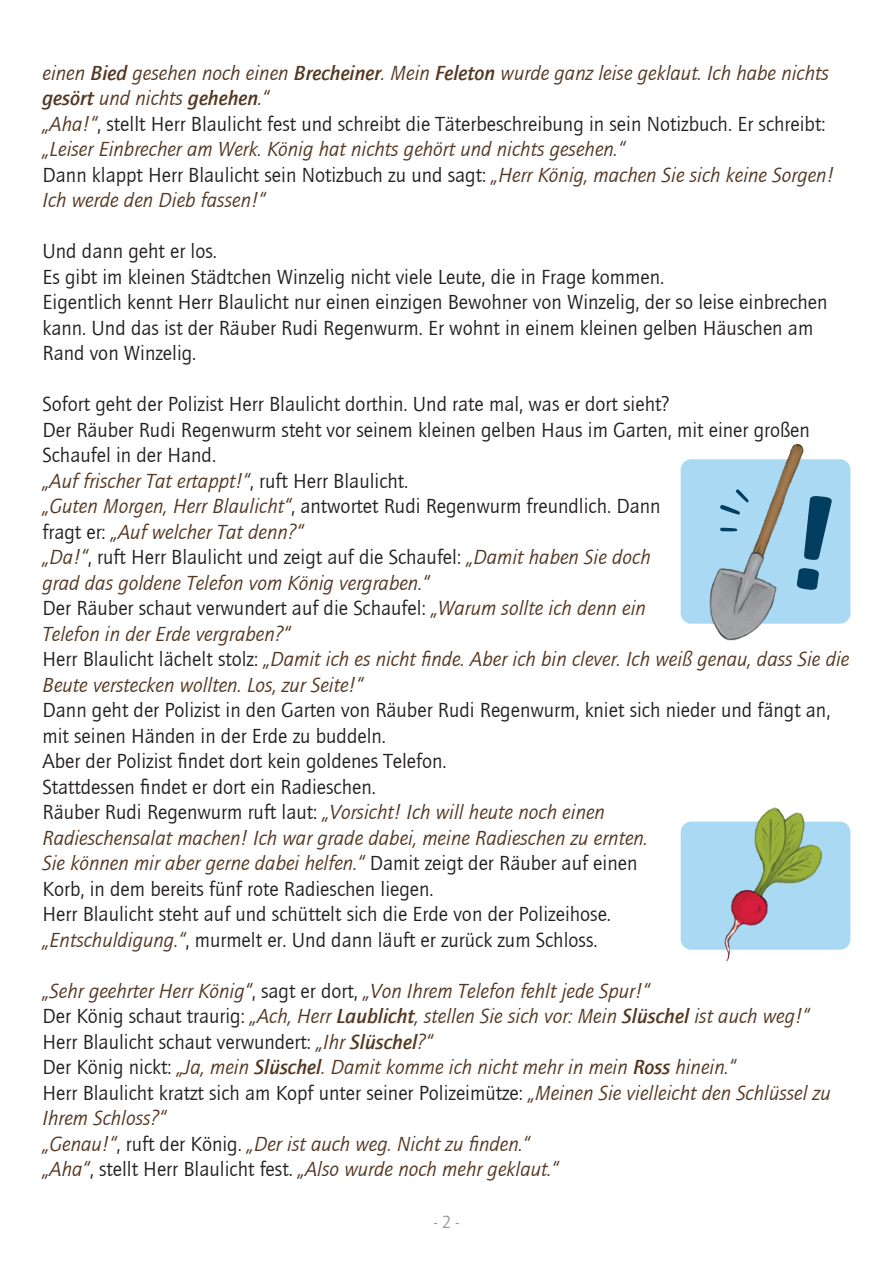
<style>
.page{position:relative;width:893px;height:1263px;background:#fff}
.page>*{position:absolute;margin:0;border:0;box-sizing:border-box;transform-origin:0 0}
.t1{font:italic 21px/25.5px "Quay Itc T";color:#543721}
.t2{font:21px/25.5px "Quay Itc T";color:#231f20}
.t3{font:18px "Quay Itc T";color:#939598}
.s1{font-weight:700}
.s2{font-style:italic;color:#543721}
.s3{font-style:normal;color:#231f20}
.s4{font-weight:700;font-style:italic;color:#543721}
</style>
<div class="page">
<div style="left:681px;top:459px;width:169px;height:165px;background:#aad9f3;border-radius:11px"></div>
<div style="left:681px;top:821px;width:169px;height:129px;background:#aad9f3;border-radius:11px"></div>
<img style="left:696px;top:443px;width:118px;height:198px">
<svg style="left:796px;top:496px;width:36px;height:94px"></svg>
<img style="left:707px;top:807px;width:125px;height:155px">
<svg style="left:720px;top:489px;width:29px;height:26px"></svg>
<svg style="left:720px;top:527px;width:17px;height:5px"></svg>
<p class="t1" style="left:43px;top:60px;width:788px">einen <span class="s1">Bied</span> gesehen noch einen <span class="s1">Brecheiner</span>. Mein <span class="s1">Feleton</span> wurde ganz leise geklaut. Ich habe nichts <span class="s1">gesört</span> und nichts <span class="s1">gehehen</span>.“</p>
<p class="t2" style="left:43px;top:111px;width:784px"><span class="s2">„Aha!“</span>, stellt Herr Blaulicht fest und schreibt die Täterbeschreibung in sein Notizbuch. Er schreibt: <span class="s2">„Leiser Einbrecher am Werk. König hat nichts gehört und nichts gesehen.“</span></p>
<p class="t1" style="left:43px;top:162px;width:793px"><span class="s3">Dann klappt Herr Blaulicht sein Notizbuch zu und sagt:</span> „Herr König, machen Sie sich keine Sorgen!<br>Ich werde den Dieb fassen!“</p>
<p class="t2" style="left:43px;top:238px;width:176px">Und dann geht er los.</p>
<p class="t2" style="left:43px;top:264px;width:623px">Es gibt im kleinen Städtchen Winzelig nicht viele Leute, die in Frage kommen.</p>
<p class="t2" style="left:43px;top:289px;width:787px">Eigentlich kennt Herr Blaulicht nur einen einzigen Bewohner von Winzelig, der so leise einbrechen kann. Und das ist der Räuber Rudi Regenwurm. Er wohnt in einem kleinen gelben Häuschen am<br>Rand von Winzelig.</p>
<p class="t2" style="left:43px;top:391px;width:628px">Sofort geht der Polizist Herr Blaulicht dorthin. Und rate mal, was er dort sieht?</p>
<p class="t2" style="left:43px;top:417px;width:769px">Der Räuber Rudi Regenwurm steht vor seinem kleinen gelben Haus im Garten, mit einer großen<br>Schaufel in der Hand.</p>
<p class="t1" style="left:43px;top:468px;width:367px">„Auf frischer Tat ertappt!“<span class="s3">, ruft Herr Blaulicht.</span></p>
<p class="t1" style="left:43px;top:493px;width:620px">„Guten Morgen, Herr Blaulicht“<span class="s3">, antwortet Rudi Regenwurm freundlich. Dann fragt er:</span> „Auf welcher Tat denn?“</p>
<p class="t1" style="left:43px;top:544px;width:610px">„Da!“<span class="s3">, ruft Herr Blaulicht und zeigt auf die Schaufel:</span> „Damit haben Sie doch grad das goldene Telefon vom König vergraben.“</p>
<p class="t1" style="left:43px;top:595px;width:605px"><span class="s3">Der Räuber schaut verwundert auf die Schaufel:</span> „Warum sollte ich denn ein<br>Telefon in der Erde vergraben?“</p>
<p class="t1" style="left:43px;top:646px;width:808px"><span class="s3">Herr Blaulicht lächelt stolz:</span> „Damit ich es nicht finde. Aber ich bin clever. Ich weiß genau, dass Sie die<br>Beute verstecken wollten. Los, zur Seite!“</p>
<p class="t2" style="left:43px;top:697px;width:789px">Dann geht der Polizist in den Garten von Räuber Rudi Regenwurm, kniet sich nieder und fängt an, mit seinen Händen in der Erde zu buddeln.</p>
<p class="t2" style="left:43px;top:748px;width:406px">Aber der Polizist findet dort kein goldenes Telefon.</p>
<p class="t2" style="left:43px;top:774px;width:335px">Stattdessen findet er dort ein Radieschen.</p>
<p class="t1" style="left:43px;top:799px;width:607px"><span class="s3">Räuber Rudi Regenwurm ruft laut:</span> „Vorsicht! Ich will heute noch einen Radieschensalat machen! Ich war grade dabei, meine Radieschen zu ernten.<br>Sie können mir aber gerne dabei helfen.“ <span class="s3">Damit zeigt der Räuber auf einen Korb, in dem bereits fünf rote Radieschen liegen.</span></p>
<p class="t2" style="left:43px;top:901px;width:570px">Herr Blaulicht steht auf und schüttelt sich die Erde von der Polizeihose. <span class="s2">„Entschuldigung.“</span>, murmelt er. Und dann läuft er zurück zum Schloss.</p>
<p class="t1" style="left:43px;top:978px;width:609px">„Sehr geehrter Herr König“<span class="s3">, sagt er dort,</span> „Von Ihrem Telefon fehlt jede Spur!“</p>
<p class="t1" style="left:43px;top:1003px;width:769px"><span class="s3">Der König schaut traurig:</span> „Ach, Herr <span class="s1">Laublicht</span>, stellen Sie sich vor: Mein <span class="s1">Slüschel</span> ist auch weg!“</p>
<p class="t2" style="left:43px;top:1029px;width:392px">Herr Blaulicht schaut verwundert: <span class="s2">„Ihr</span> <span class="s4">Slüschel</span><span class="s2">?“</span></p>
<p class="t1" style="left:43px;top:1054px;width:695px"><span class="s3">Der König nickt:</span> „Ja, mein <span class="s1">Slüschel</span>. Damit komme ich nicht mehr in mein <span class="s1">Ross</span> hinein.“</p>
<p class="t2" style="left:43px;top:1080px;width:790px">Herr Blaulicht kratzt sich am Kopf unter seiner Polizeimütze: <span class="s2">„Meinen Sie vielleicht den Schlüssel zu<br>Ihrem Schloss?“</span></p>
<p class="t1" style="left:43px;top:1131px;width:489px">„Genau!“<span class="s3">, ruft der König.</span> „Der ist auch weg. Nicht zu finden.“</p>
<p class="t1" style="left:43px;top:1156px;width:518px">„Aha“<span class="s3">, stellt Herr Blaulicht fest.</span> „Also wurde noch mehr geklaut.“</p>
<p class="t3" style="left:434px;top:1211px;width:26px">- 2 -</p>
</div>
